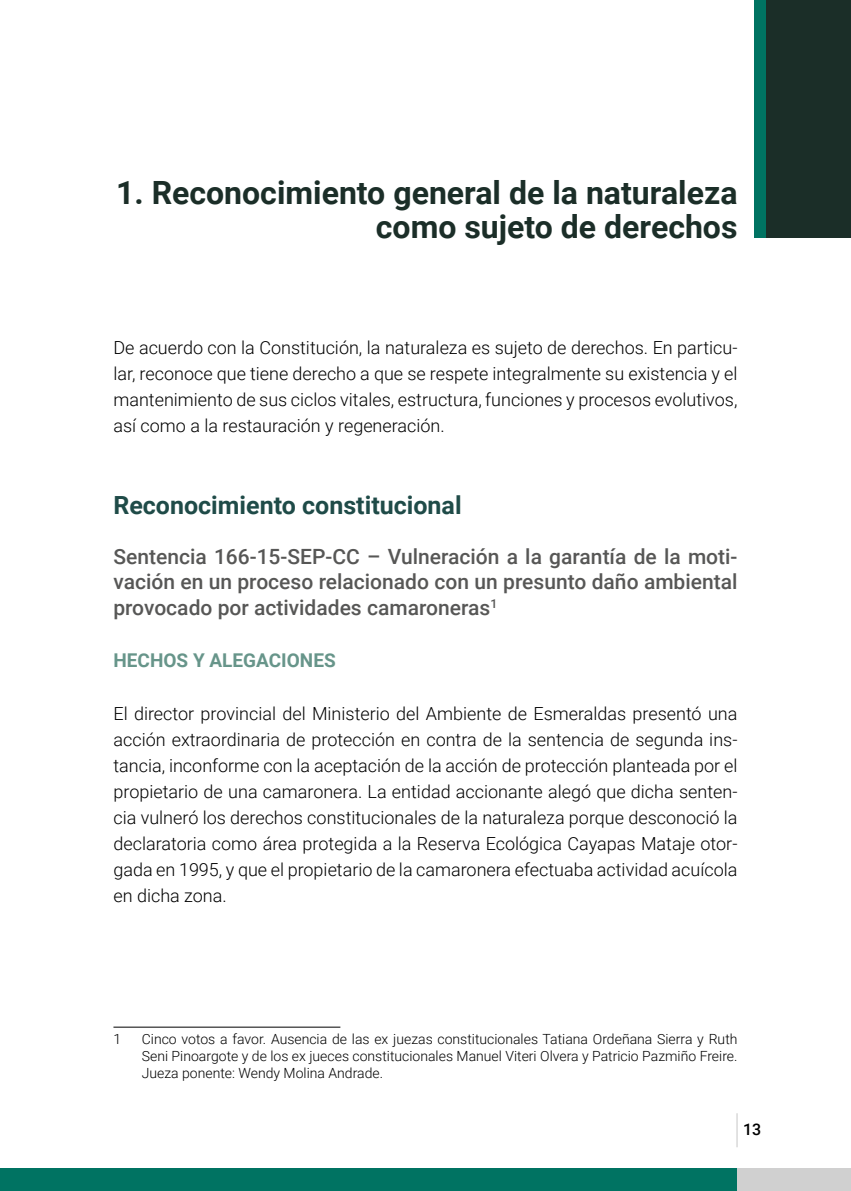
<style>
.page{position:relative;width:851px;height:1191px;background:#fff}
.page>*{position:absolute;margin:0;border:0;box-sizing:border-box;transform-origin:0 0}
.t1{font:700 32px/34.6px "Roboto";color:#1b2e28;text-align:right}
.t2{font:700 25px "Roboto";color:#1f4b48}
.t3{font:500 21px/25.2px "Roboto";color:#575756;text-align:justify}
.t4{font:700 19px "Roboto";color:#67958a}
.t5{font:300 18px/26px "Roboto";color:#000;text-align:justify}
.t6{font:500 16px "Roboto";color:#000}
.t7{font:300 14px/16.8px "Roboto";color:#000;text-align:justify}
</style>
<div class="page">
<hr style="left:736px;top:1113px;width:1px;height:34px;background:#c6c6c6">
<div style="left:0;top:1168px;width:737px;height:23px;background:#007362"></div>
<div style="left:737px;top:1168px;width:113px;height:23px;background:#d0d0d0"></div>
<div style="left:754px;top:0;width:96px;height:238px;background:#1b2e28"></div>
<div style="left:754px;top:0;width:11px;height:238px;background:#007362"></div>
<hr style="left:113px;top:1026px;width:227px;height:1px;background:#000">
<h1 class="t1" style="left:116px;top:174px;width:623px">1. Reconocimiento general de la naturaleza como sujeto de derechos</h1>
<p class="t5" style="left:113px;top:334px;width:625px">De acuerdo con la Constitución, la naturaleza es sujeto de derechos. En particu&shy;lar, reconoce que tiene derecho a que se respete integralmente su existencia y el mantenimiento de sus ciclos vitales, estructura, funciones y procesos evolutivos, así como a la restauración y regeneración.</p>
<h2 class="t2" style="left:113px;top:487px;width:349px">Reconocimiento constitucional</h2>
<p class="t3" style="left:113px;top:543px;width:625px">Sentencia 166-15-SEP-CC – Vulneración a la garantía de la moti&shy;vación en un proceso relacionado con un presunto daño ambiental provocado por actividades camaroneras<sup>1</sup></p>
<p class="t4" style="left:113px;top:647px;width:224px">HECHOS Y ALEGACIONES</p>
<p class="t5" style="left:113px;top:700px;width:625px">El director provincial del Ministerio del Ambiente de Esmeraldas presentó una acción extraordinaria de protección en contra de la sentencia de segunda ins&shy;tancia, inconforme con la aceptación de la acción de protección planteada por el propietario de una camaronera. La entidad accionante alegó que dicha senten&shy;cia vulneró los derechos constitucionales de la naturaleza porque desconoció la declaratoria como área protegida a la Reserva Ecológica Cayapas Mataje otor&shy;gada en 1995, y que el propietario de la camaronera efectuaba actividad acuícola en dicha zona.</p>
<p class="t7" style="left:113px;top:1030px;width:9px">1</p>
<p class="t7" style="left:142px;top:1030px;width:597px">Cinco votos a favor. Ausencia de las ex juezas constitucionales Tatiana Ordeñana Sierra y Ruth Seni Pinoargote y de los ex jueces constitucionales Manuel Viteri Olvera y Patricio Pazmiño Freire.<br>Jueza ponente: Wendy Molina Andrade.</p>
<p class="t6" style="left:743px;top:1118px;width:20px">13</p>
</div>
